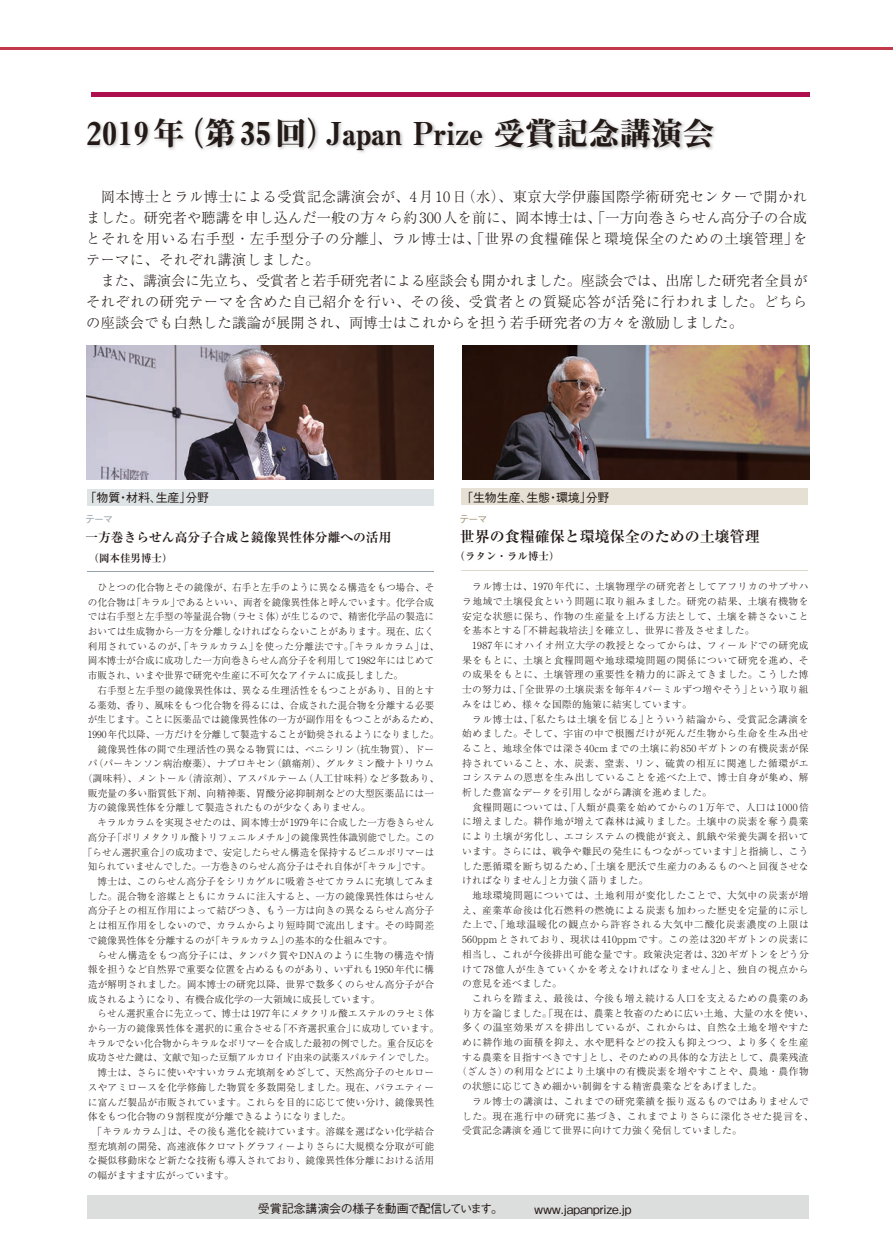
<style>
.page{position:relative;width:893px;height:1259px;background:#fff}
.page>*{position:absolute;margin:0;border:0;box-sizing:border-box;transform-origin:0 0}
.t1{font:31.5px "Midashi Min Pr 6 N MA31";color:#231916}
.t2{font:700 15px "Ryumin Pr 6 N";color:#231916}
.t3{font:300 14.25px/21px "Ryumin Pr 6 N";letter-spacing:.025em;color:#231916;text-align:justify}
.t4{font:700 12.75px "Ryumin Pr 6 N";color:#231916}
.t5{font:500 12px "Gothic BBB Pr 6 N";letter-spacing:-.01em;color:#231916}
.t6{font:500 12px "Gothic BBB Pr 6 N";letter-spacing:-.04em;color:#231916}
.t7{font:700 10.5px "Ryumin Pr 6 N";color:#231916}
.t8{font:500 10.5px "Gothic BBB Pr 6 N";color:#95a2a9}
.t9{font:500 10.5px "Gothic BBB Pr 6 N";color:#a8977d}
.t10{font:300 9.75px "Ryumin Pr 6 N";letter-spacing:.025em;color:#231916}
.t11{font:300 9.75px "Ryumin Pr 6 N";letter-spacing:.05em;color:#231916}
.t12{font:300 9.75px/14.7px "Ryumin Pr 6 N";color:#231916}
.t13{font:300 9.75px "Ryumin Pr 6 N";letter-spacing:.045em;color:#231916}
.t14{font:300 9.75px "Ryumin Pr 6 N";letter-spacing:.055em;color:#231916}
.t15{font:300 9.75px "Ryumin Pr 6 N";letter-spacing:.025em;color:#231916;scale:.96 1}
.t16{font:300 9.75px "Ryumin Pr 6 N";color:#231916;scale:.96 1}
.t17{font:300 9.75px "Ryumin Pr 6 N";letter-spacing:.005em;color:#231916}
.t18{font:300 9.75px "Ryumin Pr 6 N";letter-spacing:.075em;color:#231916}
.t19{font:300 9.75px "Ryumin Pr 6 N";letter-spacing:.07em;color:#231916}
</style>
<div class="page">
<hr style="left:91px;top:92px;width:718px;height:4px;background:#ad0f4f">
<img style="left:88px;top:118px;width:627px;height:35px">
<div style="left:87px;top:489px;width:347px;height:17px;background:#dee3e6"></div>
<hr style="left:87px;top:571px;width:347px;height:1px;background:#95a2a9">
<div style="left:461px;top:488px;width:347px;height:17px;background:#e6dfd4"></div>
<hr style="left:461px;top:570px;width:347px;height:1px;background:#a8977d">
<hr style="left:1px;top:48px;width:892px;height:2px;background:#c1394b">
<div style="left:88px;top:1194px;width:721px;height:24px;background:#dcdddd"></div>
<img style="left:87px;top:346px;width:347px;height:134px">
<img style="left:462px;top:346px;width:347px;height:134px">
<h1 class="t1" style="left:86px;top:109px;width:661px">2019年（第35回）Japan Prize 受賞記念講演会　</h1>
<h3 class="t3" style="left:86px;top:185px;width:723px">　岡本博士とラル博士による受賞記念講演会が、4月10日（水）、東京大学伊藤国際学術研究センターで開かれました。研究者や聴講を申し込んだ一般の方々ら約300人を前に、岡本博士は、「一方向巻きらせん高分子の合成とそれを用いる右手型・左手型分子の分離」、ラル博士は、「世界の食糧確保と環境保全のための土壌管理」をテーマに、それぞれ講演しました。</h3>
<h3 class="t3" style="left:86px;top:269px;width:723px;text-indent:15px">また、講演会に先立ち、受賞者と若手研究者による座談会も開かれました。座談会では、出席した研究者全員がそれぞれの研究テーマを含めた自己紹介を行い、その後、受賞者との質疑応答が活発に行われました。どちらの座談会でも白熱した議論が展開され、両博士はこれからを担う若手研究者の方々を激励しました。</h3>
<p class="t5" style="left:461px;top:487px;width:150px">「生物生産、生態・環境」分野</p>
<h2 class="t2" style="left:460px;top:524px;width:301px">世界の食糧確保と環境保全のための土壌管理</h2>
<p class="t7" style="left:455px;top:547px;width:106px">（ラタン・ラル博士）</p>
<p class="t5" style="left:85px;top:488px;width:126px">「物質・材料、生産」分野</p>
<h3 class="t4" style="left:85px;top:527px;width:307px">一方巻きらせん高分子合成と鏡像異性体分離への活用</h3>
<p class="t7" style="left:89px;top:550px;width:85px">（岡本佳男博士）</p>
<p class="t8" style="left:85px;top:511px;width:30px">テーマ</p>
<p class="t9" style="left:459px;top:511px;width:30px">テーマ</p>
<p class="t12" style="left:88px;top:579px;width:353px;text-indent:10px">ひとつの化合物とその鏡像が、右手と左手のように異なる構造をもつ場合、その化合物は「キラル」であるといい、両者を鏡像異性体と呼んでいます。化学合成では右手型と左手型の等量混合物（ラセミ体）が生じるので、精密化学品の製造においては生成物から一方を分離しなければならないことがあります。現在、広く利用されているのが、「キラルカラム」を使った分離法です。「キラルカラム」は、岡本博士が合成に成功した一方向巻きらせん高分子を利用して1982年にはじめて市販され、いまや世界で研究や生産に不可欠なアイテムに成長しました。</p>
<p class="t10" style="left:98px;top:682px;width:338px">右手型と左手型の鏡像異性体は、異なる生理活性をもつことがあり、目的とす</p>
<p class="t10" style="left:88px;top:697px;width:348px">る薬効、香り、風味をもつ化合物を得るには、合成された混合物を分離する必要</p>
<p class="t17" style="left:88px;top:712px;width:353px">が生じます。ことに医薬品では鏡像異性体の一方が副作用をもつことがあるため、</p>
<p class="t12" style="left:88px;top:726px;width:353px">1990年代以降、一方だけを分離して製造することが勧奨されるようになりました。</p>
<p class="t10" style="left:88px;top:741px;width:348px">　鏡像異性体の間で生理活性の異なる物質には、ペニシリン（抗生物質）、ドー</p>
<p class="t10" style="left:88px;top:756px;width:348px">パ（パーキンソン病治療薬）、ナプロキセン（鎮痛剤）、グルタミン酸ナトリウム</p>
<p class="t10" style="left:83px;top:770px;width:358px">（調味料）、メントール（清涼剤）、アスパルテーム（人工甘味料）など多数あり、</p>
<p class="t10" style="left:88px;top:785px;width:348px">販売量の多い脂質低下剤、向精神薬、胃酸分泌抑制剤などの大型医薬品には一</p>
<p class="t12" style="left:88px;top:800px;width:284px">方の鏡像異性体を分離して製造されたものが少なくありません。</p>
<p class="t10" style="left:98px;top:815px;width:338px">キラルカラムを実現させたのは、岡本博士が1979年に合成した一方巻きらせん</p>
<p class="t10" style="left:88px;top:829px;width:348px">高分子「ポリメタクリル酸トリフェニルメチル」の鏡像異性体識別能でした。この</p>
<p class="t10" style="left:83px;top:844px;width:353px">「らせん選択重合」の成功まで、安定したらせん構造を保持するビニルポリマーは</p>
<p class="t12" style="left:88px;top:858px;width:344px">知られていませんでした。一方巻きのらせん高分子はそれ自体が「キラル」です。</p>
<p class="t10" style="left:88px;top:873px;width:348px">　博士は、このらせん高分子をシリカゲルに吸着させてカラムに充填してみま</p>
<p class="t10" style="left:88px;top:888px;width:348px">した。混合物を溶媒とともにカラムに注入すると、一方の鏡像異性体はらせん</p>
<p class="t10" style="left:88px;top:903px;width:348px">高分子との相互作用によって結びつき、もう一方は向きの異なるらせん高分子</p>
<p class="t10" style="left:88px;top:917px;width:348px">とは相互作用をしないので、カラムからより短時間で流出します。その時間差</p>
<p class="t12" style="left:88px;top:932px;width:306px">で鏡像異性体を分離するのが「キラルカラム」の基本的な仕組みです。</p>
<p class="t10" style="left:88px;top:947px;width:348px">　らせん構造をもつ高分子には、タンパク質やDNAのように生物の構造や情</p>
<p class="t10" style="left:88px;top:962px;width:348px">報を担うなど自然界で重要な位置を占めるものがあり、いずれも1950年代に構</p>
<p class="t10" style="left:88px;top:976px;width:348px">造が解明されました。岡本博士の研究以降、世界で数多くのらせん高分子が合</p>
<p class="t12" style="left:88px;top:991px;width:294px">成されるようになり、有機合成化学の一大領域に成長しています。</p>
<p class="t15" style="left:98px;top:1006px;width:352px">らせん選択重合に先立って、博士は1977年にメタクリル酸エステルのラセミ体</p>
<p class="t15" style="left:88px;top:1020px;width:367px">から一方の鏡像異性体を選択的に重合させる「不斉選択重合」に成功しています。</p>
<p class="t16" style="left:88px;top:1035px;width:362px">キラルでない化合物からキラルなポリマーを合成した最初の例でした。重合反応を</p>
<p class="t16" style="left:88px;top:1050px;width:362px">成功させた鍵は、文献で知った豆類アルカロイド由来の試薬スパルテインでした。</p>
<p class="t10" style="left:88px;top:1064px;width:348px">　博士は、さらに使いやすいカラム充填剤をめざして、天然高分子のセルロー</p>
<p class="t10" style="left:88px;top:1079px;width:348px">スやアミロースを化学修飾した物質を多数開発しました。現在、バラエティー</p>
<p class="t10" style="left:88px;top:1094px;width:348px">に富んだ製品が市販されています。これらを目的に応じて使い分け、鏡像異性</p>
<p class="t12" style="left:88px;top:1108px;width:265px">体をもつ化合物の９割程度が分離できるようになりました。</p>
<p class="t10" style="left:88px;top:1123px;width:348px">　「キラルカラム」は、その後も進化を続けています。溶媒を選ばない化学結合</p>
<p class="t10" style="left:88px;top:1138px;width:348px">型充填剤の開発、高速液体クロマトグラフィーよりさらに大規模な分取が可能</p>
<p class="t10" style="left:88px;top:1153px;width:348px">な擬似移動床など新たな技術も導入されており、鏡像異性体分離における活用</p>
<p class="t12" style="left:88px;top:1167px;width:148px">の幅がますます広がっています。</p>
<p class="t13" style="left:462px;top:579px;width:348px">　ラル博士は、1970年代に、土壌物理学の研究者としてアフリカのサブサハ</p>
<p class="t11" style="left:462px;top:593px;width:348px">ラ地域で土壌侵食という問題に取り組みました。研究の結果、土壌有機物を</p>
<p class="t11" style="left:462px;top:608px;width:348px">安定な状態に保ち、作物の生産量を上げる方法として、土壌を耕さないこと</p>
<p class="t10" style="left:462px;top:623px;width:294px">を基本とする「不耕起栽培法」を確立し、世界に普及させました。</p>
<p class="t13" style="left:462px;top:637px;width:348px">　1987年にオハイオ州立大学の教授となってからは、フィールドでの研究成</p>
<p class="t11" style="left:462px;top:652px;width:348px">果をもとに、土壌と食糧問題や地球環境問題の関係について研究を進め、そ</p>
<p class="t11" style="left:462px;top:667px;width:348px">の成果をもとに、土壌管理の重要性を精力的に訴えてきました。こうした博</p>
<p class="t10" style="left:462px;top:682px;width:348px">士の努力は、「全世界の土壌炭素を毎年4パーミルずつ増やそう」という取り組</p>
<p class="t10" style="left:462px;top:696px;width:231px">みをはじめ、様々な国際的施策に結実しています。</p>
<p class="t14" style="left:462px;top:711px;width:348px">　ラル博士は、「私たちは土壌を信じる」とういう結論から、受賞記念講演を</p>
<p class="t11" style="left:462px;top:726px;width:348px">始めました。そして、宇宙の中で根圏だけが死んだ生物から生命を生み出せ</p>
<p class="t10" style="left:462px;top:740px;width:348px">ること、地球全体では深さ40cmまでの土壌に約850ギガトンの有機炭素が保</p>
<p class="t14" style="left:462px;top:755px;width:348px">持されていること、水、炭素、窒素、リン、硫黄の相互に関連した循環がエ</p>
<p class="t11" style="left:462px;top:770px;width:348px">コシステムの恩恵を生み出していることを述べた上で、博士自身が集め、解</p>
<p class="t10" style="left:462px;top:784px;width:251px">析した豊富なデータを引用しながら講演を進めました。</p>
<p class="t10" style="left:462px;top:799px;width:348px">　食糧問題については、「人類が農業を始めてからの1万年で、人口は1000倍</p>
<p class="t11" style="left:462px;top:814px;width:348px">に増えました。耕作地が増えて森林は減りました。土壌中の炭素を奪う農業</p>
<p class="t11" style="left:462px;top:829px;width:348px">により土壌が劣化し、エコシステムの機能が衰え、飢餓や栄養失調を招いて</p>
<p class="t10" style="left:462px;top:843px;width:348px">います。さらには、戦争や難民の発生にもつながっています」と指摘し、こう</p>
<p class="t10" style="left:462px;top:858px;width:348px">した悪循環を断ち切るため、「土壌を肥沃で生産力のあるものへと回復させな</p>
<p class="t10" style="left:462px;top:873px;width:187px">ければなりません」と力強く語りました。</p>
<p class="t11" style="left:462px;top:887px;width:348px">　地球環境問題については、土地利用が変化したことで、大気中の炭素が増</p>
<p class="t11" style="left:462px;top:902px;width:348px">え、産業革命後は化石燃料の燃焼による炭素も加わった歴史を定量的に示し</p>
<p class="t18" style="left:462px;top:917px;width:348px">た上で、「地球温暖化の観点から許容される大気中二酸化炭素濃度の上限は</p>
<p class="t11" style="left:462px;top:932px;width:348px">560ppmとされており、現状は410ppmです。この差は320ギガトンの炭素に</p>
<p class="t10" style="left:462px;top:946px;width:348px">相当し、これが今後排出可能な量です。政策決定者は、320ギガトンをどう分</p>
<p class="t14" style="left:462px;top:961px;width:348px">けて78億人が生きていくかを考えなければなりません」と、独自の視点から</p>
<p class="t10" style="left:462px;top:976px;width:101px">の意見を述べました。</p>
<p class="t11" style="left:462px;top:990px;width:348px">　これらを踏まえ、最後は、今後も増え続ける人口を支えるための農業のあ</p>
<p class="t10" style="left:462px;top:1005px;width:353px">り方を論じました。「現在は、農業と牧畜のために広い土地、大量の水を使い、</p>
<p class="t11" style="left:462px;top:1020px;width:348px">多くの温室効果ガスを排出しているが、これからは、自然な土地を増やすた</p>
<p class="t11" style="left:462px;top:1034px;width:348px">めに耕作地の面積を抑え、水や肥料などの投入も抑えつつ、より多くを生産</p>
<p class="t10" style="left:462px;top:1049px;width:348px">する農業を目指すべきです」とし、そのための具体的な方法として、農業残渣</p>
<p class="t13" style="left:457px;top:1064px;width:353px">（ざんさ）の利用などにより土壌中の有機炭素を増やすことや、農地・農作物</p>
<p class="t10" style="left:462px;top:1079px;width:301px">の状態に応じてきめ細かい制御をする精密農業などをあげました。</p>
<p class="t11" style="left:462px;top:1093px;width:348px">　ラル博士の講演は、これまでの研究業績を振り返るものではありませんで</p>
<p class="t19" style="left:462px;top:1108px;width:353px">した。現在進行中の研究に基づき、これまでよりさらに深化させた提言を、</p>
<p class="t10" style="left:462px;top:1123px;width:281px">受賞記念講演を通じて世界に向けて力強く発信していました。</p>
<p class="t6" style="left:258px;top:1198px;width:247px">受賞記念講演会の様子を動画で配信しています。</p>
<p class="t5" style="left:534px;top:1199px;width:99px">www.japanprize.jp</p>
</div>
